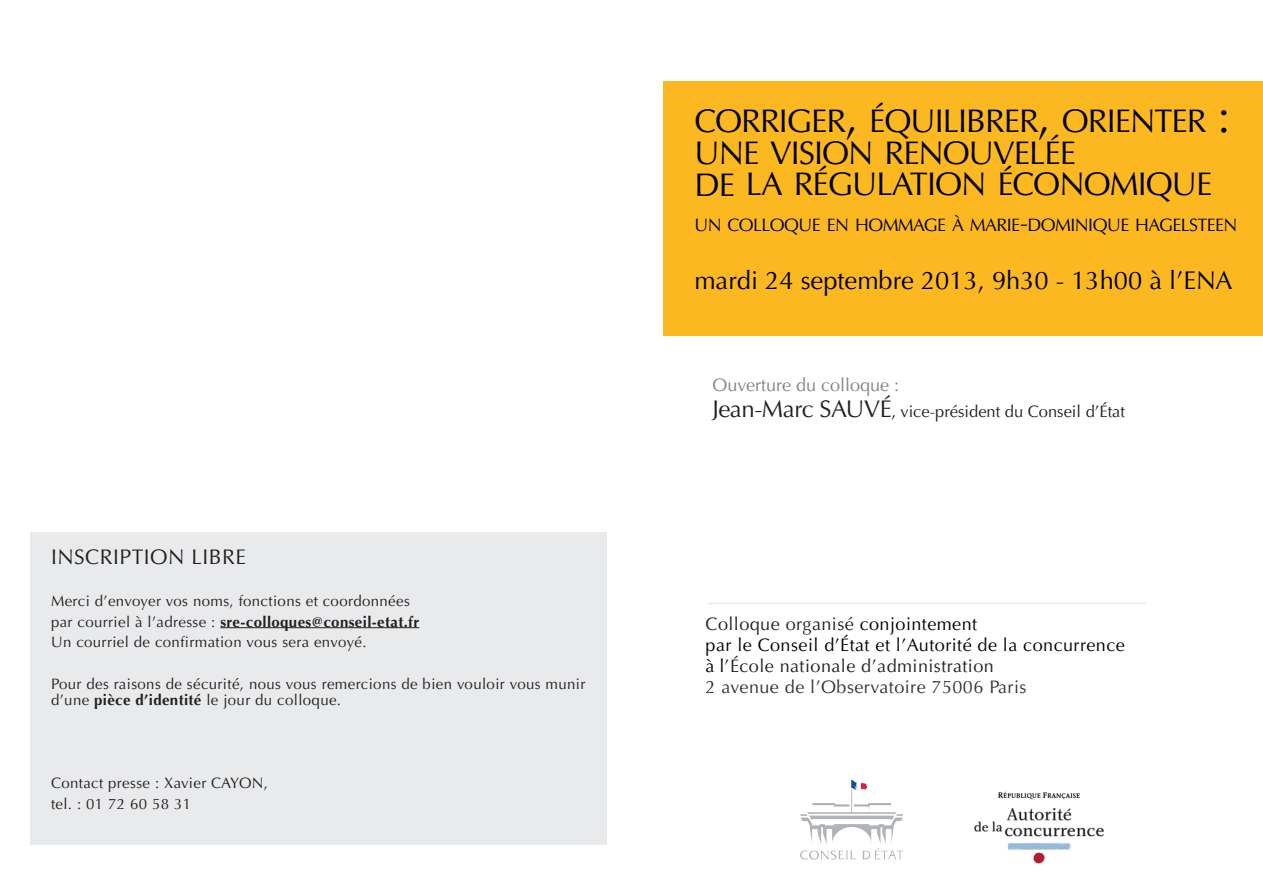
<style>
.page{position:relative;width:1263px;height:893px;background:#fff}
.page>*{position:absolute;margin:0;border:0;box-sizing:border-box;transform-origin:0 0}
.t1{font:32.55px/31.5px "Optima LT";letter-spacing:-.03em;color:#000}
.t2{font:25.5px "Optima LT";color:#000}
.t3{font:24px "Optima LT";letter-spacing:-.02em;color:#231f20}
.t4{font:21px "Optima LT";letter-spacing:.025em;color:#231f20}
.t5{font:18px/21px "Optima LT";letter-spacing:.025em;color:#000}
.t6{font:18px "Optima LT";color:#848485}
.t7{font:17.85px "Optima LT";letter-spacing:-.03em;color:#000}
.t8{font:16.5px "Optima LT";color:#231f20}
.t9{font:15px/20.7px "Optima LT";letter-spacing:.025em;color:#231f20}
.s1{font-weight:700}
.s2{font-size:46.5px}
.s3{font-size:25.5px}
.s4{font-size:24px}
.s5{font-size:18px}
.s6{color:#231f20}
.s7{color:#313232}
</style>
<div class="page">
<div style="left:30px;top:532px;width:577px;height:312px;background:#e9eaeb"></div>
<hr style="left:220px;top:627px;width:199px;height:1px;background:#231f20">
<hr style="left:708px;top:603px;width:438px;height:1px;background:#e9eaeb">
<div style="left:663px;top:82px;width:600px;height:254px;background:#fcb820"></div>
<img style="left:851px;top:779px;width:14px;height:12px">
<img style="left:974px;top:791px;width:130px;height:73px">
<h3 class="t4" style="left:51px;top:545px;width:197px">inscription libre</h3>
<p class="t9" style="left:51px;top:591px;width:370px">Merci d’envoyer vos noms, fonctions et coordonnées par courriel à l’adresse : <span class="s1">sre-colloques@conseil-etat.fr<br></span>Un courriel de confirmation vous sera envoyé.</p>
<p class="t9" style="left:51px;top:676px;width:536px;line-height:16.5px">Pour des raisons de sécurité, nous vous remercions de bien vouloir vous munir d’une <span class="s1">pièce d’identité</span> le jour du colloque.</p>
<p class="t9" style="left:51px;top:773px;width:219px">Contact presse : Xavier CAYON , tel. : 01 72 60 58 31</p>
<h1 class="t1" style="left:694px;top:106px;width:537px">CORRIGER<span class="s2">,</span> ÉQUILIBRER<span class="s2">,</span> ORIENTER <span class="s2">:<br></span>UNE VISION RENOUVELÉE<br>DE LA RÉGULATION ÉCONOMIQUE</h1>
<p class="t7" style="left:694px;top:215px;width:545px">UN COLLOQUE EN HOMMAGE À MARIE<span class="s3">-</span>DOMINIQUE HAGELSTEEN</p>
<h2 class="t2" style="left:694px;top:265px;width:540px">mardi 24 septembre 2013, 9h30 - 13h00 à l’ENA</h2>
<p class="t6" style="left:712px;top:375px;width:188px">Ouverture du colloque :</p>
<h3 class="t3" style="left:712px;top:395px;width:123px">Jean-Marc Sau</h3>
<p class="t8" style="left:864px;top:401px;width:262px"><span class="s4">vé</span><span class="s5">,</span> vice-président du Conseil d’État</p>
<p class="t5" style="left:705px;top:614px;width:421px"><span class="s6">Colloque organisé</span> conjointement<br>par le Conseil d’État et l’Autorité de la concurrence à l<span class="s6">’école nationale d’administration<br></span><span class="s7">2 avenue de l’Observatoire 75006 Paris</span></p>
</div>
